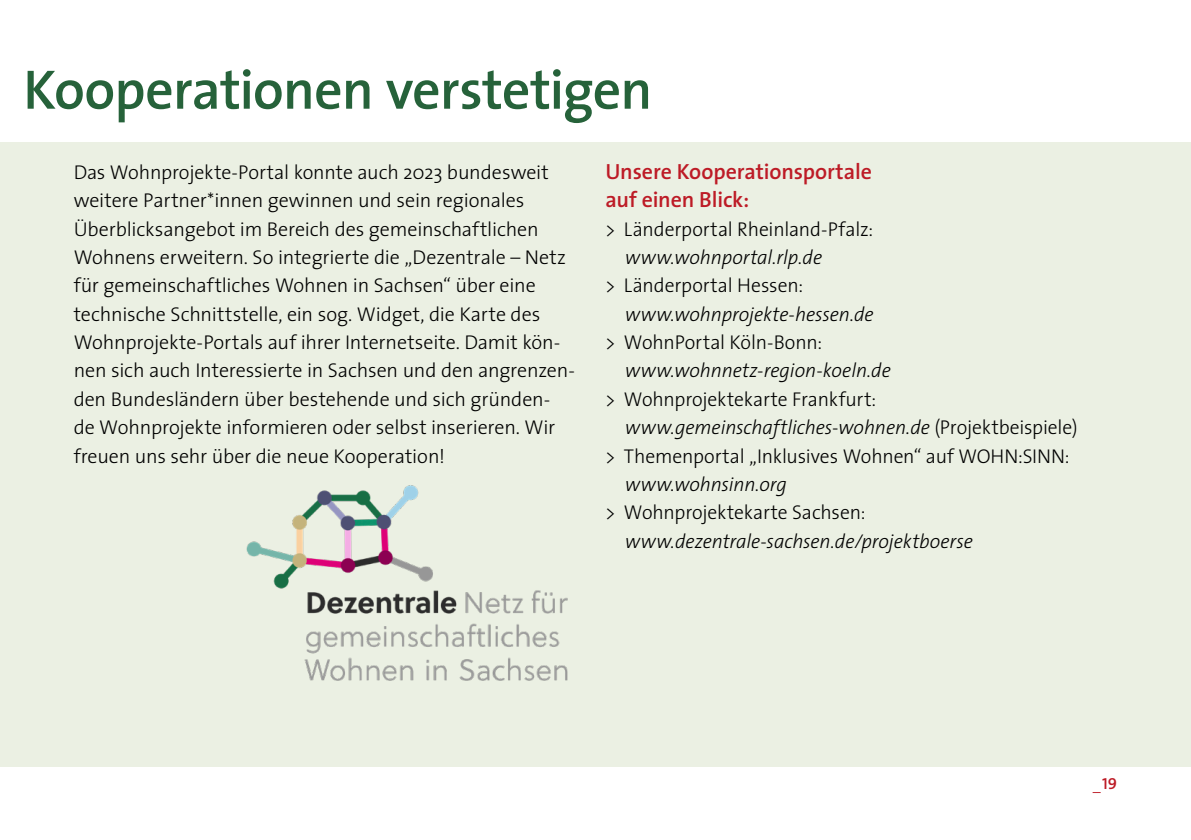
<style>
.page{position:relative;width:1191px;height:840px;background:#fff}
.page>*{position:absolute;margin:0;border:0;box-sizing:border-box;transform-origin:0 0}
.t1{font:600 56px "The Sans";letter-spacing:-.015em;color:#26623a}
.t2{font:600 22px/28.4px "The Sans";letter-spacing:-.005em;color:#bd1b26}
.t3{font:300 20px/28.4px "The Sans";letter-spacing:-.01em;color:#000}
.t4{font:italic 300 20px "The Sans";letter-spacing:-.005em;color:#000}
.t5{font:16px "The Sans Semi Bold Caps";color:#bd1b26}
.s1{font-style:normal}
.s2{font-family:"The Sans Semi Light Caps"}
</style>
<div class="page">
<div style="left:0;top:142px;width:1191px;height:623px;background:#ebf0e3"></div>
<img style="left:246px;top:485px;width:322px;height:196px">
<h1 class="t1" style="left:23px;top:43px;width:630px">Kooperationen verstetigen</h1>
<p class="t3" style="left:74px;top:157px;width:503px">Das Wohnprojekte-Portal konnte auch 2023 bundesweit weitere Partner*innen gewinnen und sein regionales Überblicksangebot im Bereich des gemeinschaftlichen Wohnens erweitern. So integrierte die „Dezentrale – Netz für gemeinschaftliches Wohnen in Sachsen“ über eine technische Schnittstelle, ein sog. Widget, die Karte des Wohnprojekte-Portals auf ihrer Internetseite. Damit kön&shy;nen sich auch Interessierte in Sachsen und den angrenzen&shy;den Bundesländern über bestehende und sich gründen&shy;de Wohnprojekte informieren oder selbst inserieren. Wir freuen uns sehr über die neue Kooperation!</p>
<p class="t2" style="left:605px;top:156px;width:268px">Unsere Kooperationsportale auf einen Blick:</p>
<p class="t3" style="left:605px;top:214px;width:269px">&gt; Länderportal Rheinland-Pfalz:</p>
<p class="t4" style="left:625px;top:240px;width:198px">www.wohnportal.rlp.de</p>
<p class="t3" style="left:605px;top:270px;width:199px">&gt; Länderportal Hessen:</p>
<p class="t4" style="left:625px;top:297px;width:250px">www.wohnprojekte-hessen.de</p>
<p class="t3" style="left:605px;top:327px;width:218px">&gt; WohnPortal Köln-Bonn:</p>
<p class="t4" style="left:625px;top:354px;width:267px">www.wohnnetz-region-koeln.de</p>
<p class="t3" style="left:605px;top:384px;width:272px">&gt; Wohnprojektekarte Frankfurt:</p>
<p class="t4" style="left:625px;top:410px;width:454px">www.gemeinschaftliches-wohnen.de <span class="s1">(Projektbeispiele)</span></p>
<p class="t3" style="left:605px;top:440px;width:466px">&gt; Themenportal „Inklusives Wohnen“ auf WOHN:SINN:</p>
<p class="t4" style="left:625px;top:467px;width:163px">www.wohnsinn.org</p>
<p class="t3" style="left:605px;top:497px;width:262px">&gt; Wohnprojektekarte Sachsen:</p>
<p class="t4" style="left:625px;top:524px;width:349px">www.dezentrale-sachsen.de/projektboerse</p>
<p class="t5" style="left:1092px;top:769px;width:26px"><span class="s2">_</span>19</p>
</div>
